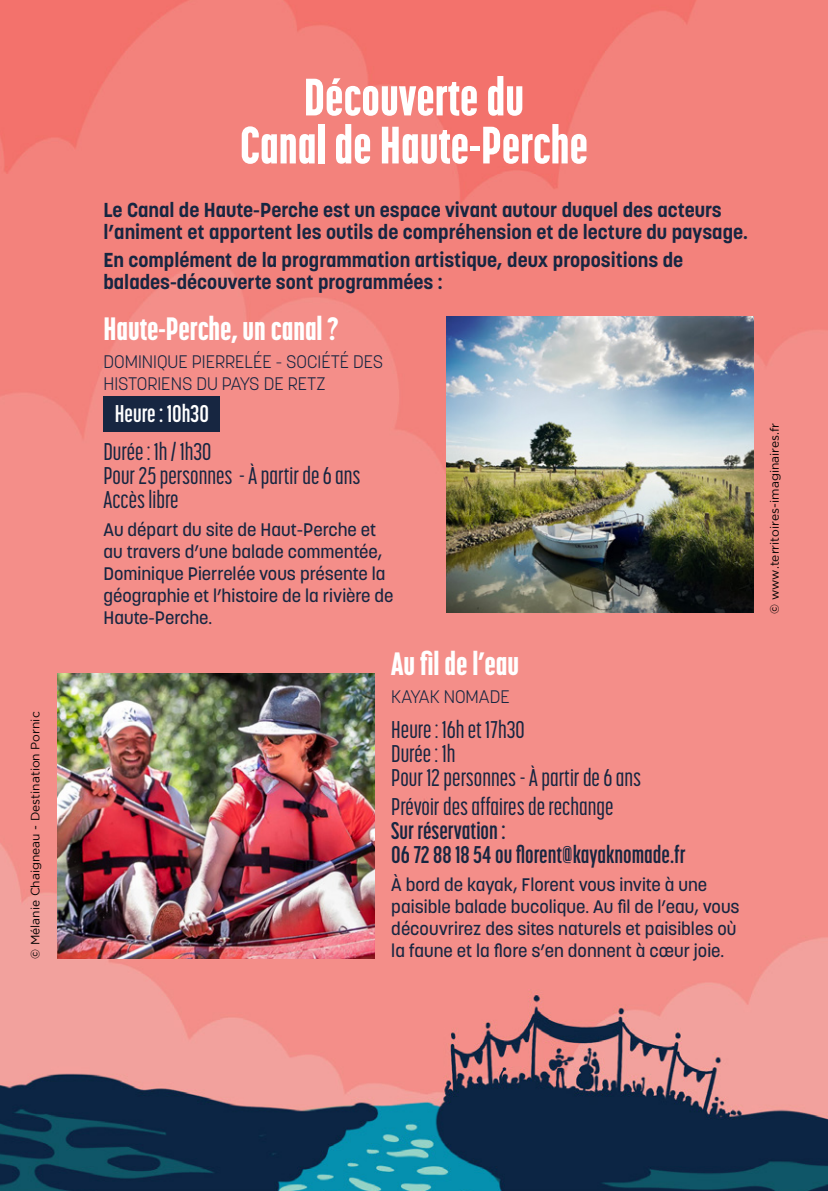
<style>
.page{position:relative;width:828px;height:1191px;background:#fff}
.page>*{position:absolute;margin:0;border:0;box-sizing:border-box;transform-origin:0 0}
.t1{font:800 52px/48px "Korolev Compressed";color:#fff;text-align:center}
.t2{font:800 32px "Korolev Compressed";color:#fff}
.t3{font:500 24px/24px "Korolev Compressed";color:#172641}
.t4{font:700 24px/24px "Korolev Compressed";color:#172641}
.t5{font:700 24px "Korolev Compressed";color:#fff}
.t6{font:700 20px/22px "Korolev";color:#172641}
.t7{font:500 18px/22px "Korolev";color:#172641}
.t8{font:300 18px/22px "Korolev";color:#172641}
.t9{font:12px "Gotham";color:#000}
</style>
<div class="page">
<img style="left:0;top:0;width:828px;height:1191px">
<img style="left:447px;top:316px;width:306px;height:296px">
<img style="left:58px;top:673px;width:316px;height:286px">
<div style="left:103px;top:396px;width:117px;height:35px;background:#172641"></div>
<p class="t9" style="left:31px;top:959px;width:249px;rotate:-90deg">© Mélanie Chaigneau - Destination Pornic</p>
<h1 class="t1" style="left:240px;top:72px;width:350px">Découverte du<br>Canal de Haute-Perche</h1>
<p class="t6" style="left:103px;top:199px;width:646px">Le Canal de Haute-Perche est un espace vivant autour duquel des acteurs l’animent et apportent les outils de compréhension et de lecture du paysage.</p>
<p class="t6" style="left:103px;top:249px;width:581px">En complément de la programmation artistique, deux propositions de balades-découverte sont programmées :</p>
<h2 class="t2" style="left:103px;top:310px;width:237px">Haute-Perche, un canal ?</h2>
<p class="t8" style="left:103px;top:350px;width:281px">DOMINIQUE PIERRELÉE - SOCIÉTÉ DES<br>HISTORIENS DU PAYS DE RETZ</p>
<h3 class="t5" style="left:115px;top:400px;width:96px">Heure : 10h30</h3>
<h3 class="t3" style="left:103px;top:440px;width:259px">Durée : 1h / 1h30<br>Pour 25 personnes - À partir de 6 ans<br>Accès libre</h3>
<p class="t7" style="left:103px;top:518px;width:292px">Au départ du site de Haut-Perche et au travers d’une balade commentée,<br>Dominique Pierrelée vous présente la géographie et l’histoire de la rivière de<br>Haute-Perche.</p>
<h2 class="t2" style="left:391px;top:645px;width:129px">Au fil de l’eau</h2>
<p class="t8" style="left:391px;top:685px;width:120px">KAYAK NOMADE</p>
<h3 class="t3" style="left:391px;top:717px;width:251px">Heure : 16h et 17h30<br>Durée : 1h<br>Pour 12 personnes - À partir de 6 ans</h3>
<h3 class="t3" style="left:391px;top:794px;width:224px">Prévoir des affaires de rechange</h3>
<h3 class="t4" style="left:391px;top:818px;width:296px">Sur réservation :<br>06 72 88 18 54 ou florent@kayaknomade.fr</h3>
<p class="t7" style="left:391px;top:873px;width:350px">À bord de kayak, Florent vous invite à une paisible balade bucolique. Au fil de l’eau, vous découvrirez des sites naturels et paisibles où la faune et la flore s’en donnent à cœur joie.</p>
<p class="t9" style="left:770px;top:614px;width:193px;rotate:-90deg">© www.territoires-imaginaires.fr</p>
</div>
